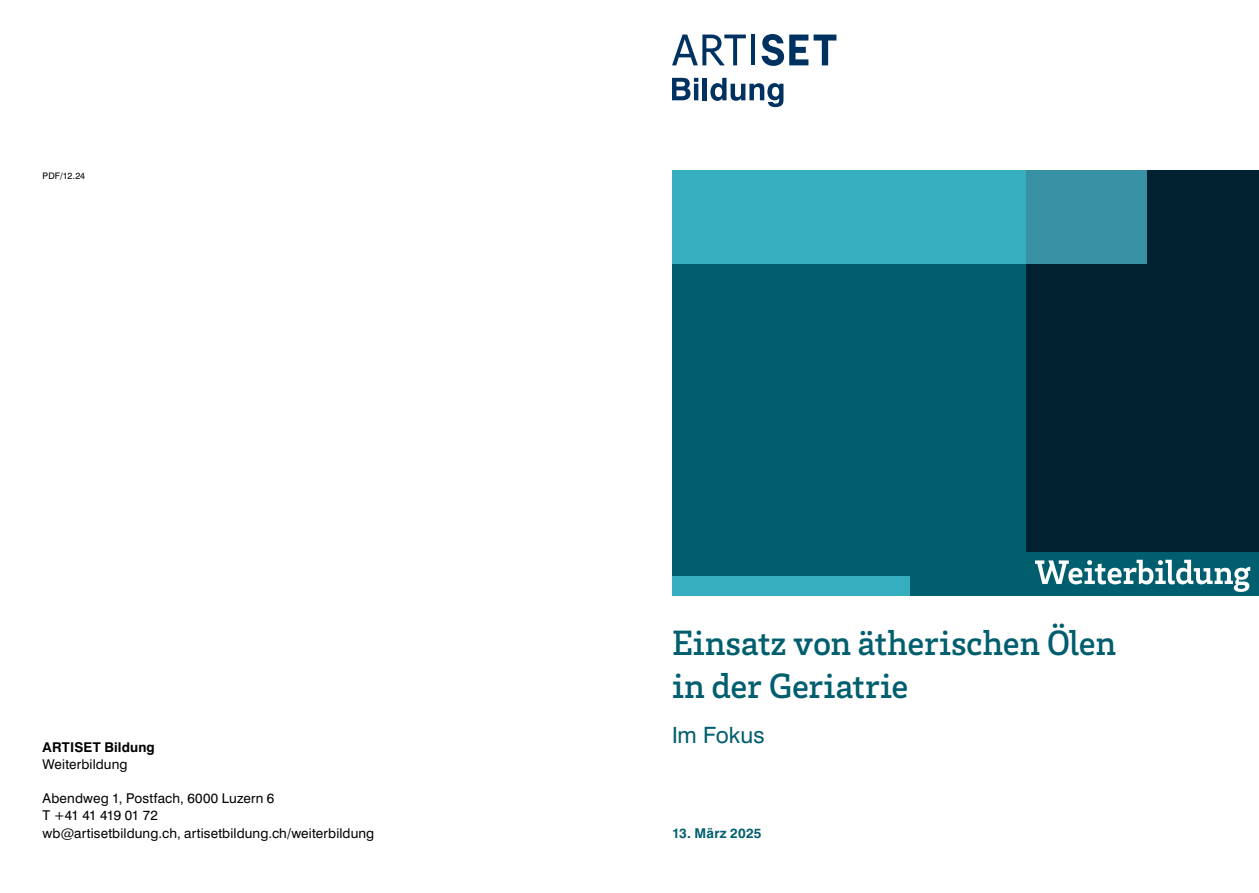
<style>
.page{position:relative;width:1259px;height:893px;background:#fff}
.page>*{position:absolute;margin:0;border:0;box-sizing:border-box;transform-origin:0 0}
.t1{font:500 36px/43.2px "Brix Slab";letter-spacing:-.005em;color:#005e6e}
.t2{font:22.5px "Swiss 721 BT";color:#005e6e}
.t3{font:13.5px/17.1px "Swiss 721 BT";letter-spacing:.01em;color:#000}
.t4{font:700 13.5px "Swiss 721 BT";letter-spacing:.015em;color:#000}
.t5{font:700 13.5px "Swiss 721 BT";letter-spacing:.015em;color:#005e6e}
.t6{font:9px "Swiss 721 BT";letter-spacing:.01em;color:#000}
</style>
<div class="page">
<hr style="left:751px;top:35px;width:4px;height:30px;background:#003261">
<svg style="left:761px;top:34px;width:75px;height:32px"></svg>
<svg style="left:672px;top:35px;width:74px;height:30px"></svg>
<svg style="left:672px;top:78px;width:26px;height:22px"></svg>
<div style="left:702px;top:78px;width:5px;height:22px;background:#003261"></div>
<svg style="left:710px;top:78px;width:73px;height:29px"></svg>
<div style="left:672px;top:170px;width:587px;height:425px;background:#005e6f"></div>
<div style="left:1026px;top:170px;width:233px;height:382px;background:#002230"></div>
<svg style="left:672px;top:170px;width:475px;height:94px;background:#37a6b8"></svg>
<div style="left:672px;top:576px;width:238px;height:19px;background:#37aec0"></div>
<svg style="left:1035px;top:560px;width:215px;height:32px"></svg>
<p class="t6" style="left:43px;top:170px;width:44px">PDF/12.24</p>
<p class="t4" style="left:43px;top:739px;width:114px">ARTISET Bildung</p>
<p class="t3" style="left:43px;top:756px;width:87px">Weiterbildung</p>
<p class="t3" style="left:43px;top:790px;width:333px">Abendweg 1, Postfach, 6000 Luzern 6<br>T +41 41 419 01 72<br>wb@artisetbildung.ch, artisetbildung.ch/weiterbildung</p>
<h1 class="t1" style="left:672px;top:620px;width:445px">Einsatz von ätherischen Ölen in der Geriatrie</h1>
<h2 class="t2" style="left:672px;top:722px;width:94px">Im Fokus</h2>
<p class="t5" style="left:672px;top:824px;width:91px">13. März 2025</p>
</div>
